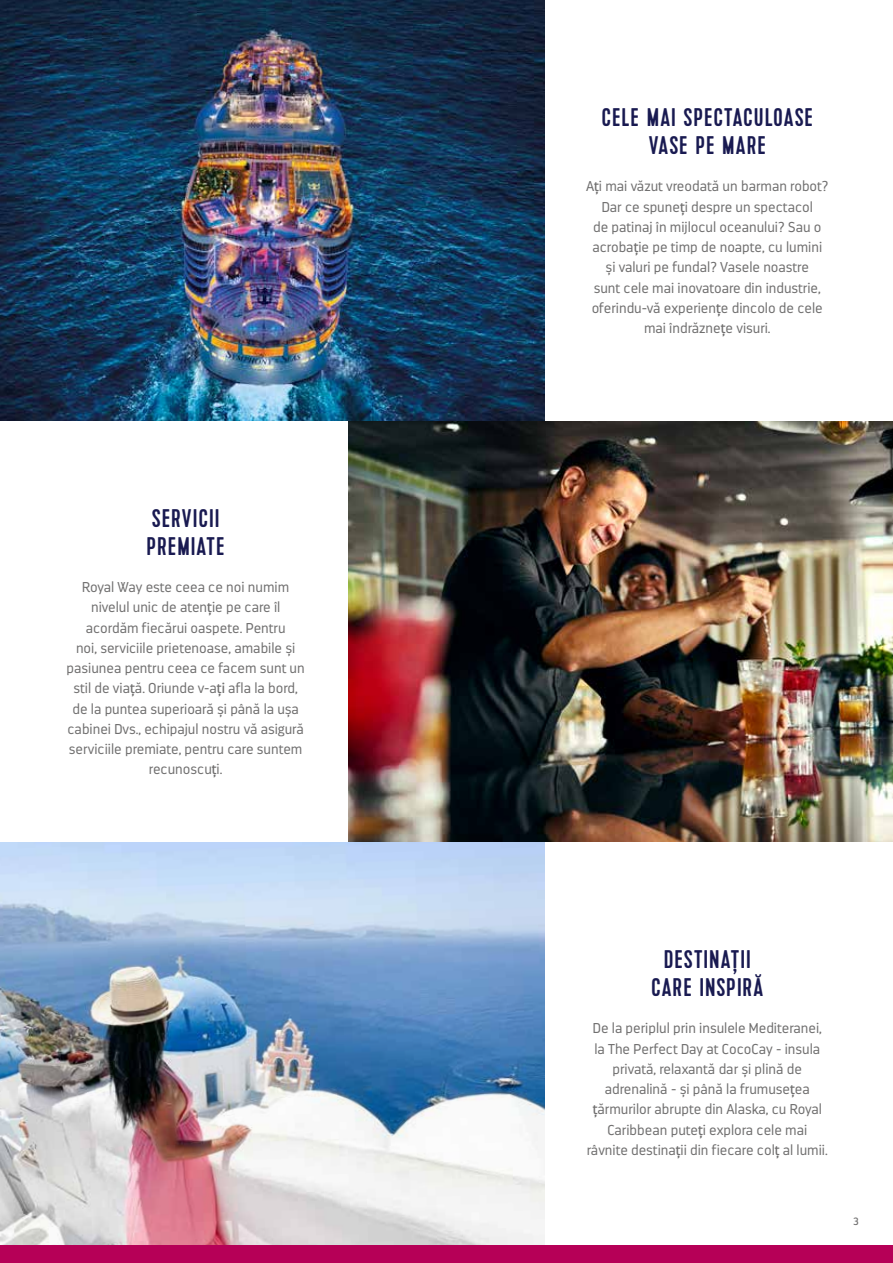
<style>
.page{position:relative;width:893px;height:1263px;background:#fff}
.page>*{position:absolute;margin:0;border:0;box-sizing:border-box;transform-origin:0 0}
.t1{font:25.5px/28px "Kapra";letter-spacing:.06em;color:#191a51;text-align:center}
.t2{font:300 14.25px/20.2px "Darwin";color:#706f6f;text-align:center}
.t3{font:10.5px "Darwin";color:#706f6f}
.s1{font-weight:400}
</style>
<div class="page">
<img style="left:0;top:842px;width:544px;height:404px">
<img style="left:349px;top:421px;width:544px;height:421px">
<div style="left:0;top:1246px;width:893px;height:17px;background:#b60057"></div>
<img style="left:0;top:0;width:544px;height:421px">
<h1 class="t1" style="left:147px;top:505px;width:79px;text-align:left">SERVICII<br>PREMIATE</h1>
<p class="t2" style="left:67px;top:577px;width:240px">Royal Way este ceea ce noi numim nivelul unic de aten<span class="s1">ț</span>ie pe care îl acordăm fiecărui oaspete. Pentru<br>noi, serviciile prietenoase, amabile și pasiunea pentru ceea ce facem sunt un stil de via<span class="s1">ț</span>ă. Oriunde v-a<span class="s1">ți</span> afla la bord, de la puntea superioară și până la ușa cabinei Dvs., echipajul nostru vă asigură serviciile premiate, pentru care suntem recunoscu<span class="s1">ț</span>i.</p>
<h1 class="t1" style="left:602px;top:104px;width:213px">CELE MAI SPECTACULOASE<br>VASE PE MARE</h1>
<p class="t2" style="left:586px;top:176px;width:244px">A<span class="s1">ț</span>i mai văzut vreodată un barman robot?<br>Dar ce spune<span class="s1">ț</span>i despre un spectacol<br>de patinaj în mijlocul oceanului? Sau o acroba<span class="s1">ț</span>ie pe timp de noapte, cu lumini și valuri pe fundal? Vasele noastre<br>sunt cele mai inovatoare din industrie, oferindu-vă experien<span class="s1">ț</span>e dincolo de cele mai îndrăzne<span class="s1">ț</span>e visuri.</p>
<h1 class="t1" style="left:651px;top:946px;width:113px">DESTINAȚII<br>CARE INSPIRĂ</h1>
<p class="t2" style="left:587px;top:1018px;width:242px">De la periplul prin insulele Mediteranei, la The Perfect Day at CocoCay - insula privată, relaxantă dar și plină de adrenalină - și până la frumuse<span class="s1">ț</span>ea <span class="s1">ț</span>ărmurilor abrupte din Alaska, cu Royal Caribbean pute<span class="s1">ț</span>i explora cele mai râvnite destina<span class="s1">ț</span>ii din fiecare col<span class="s1">ț</span> al lumii.</p>
<p class="t3" style="left:853px;top:1215px;width:7px">3</p>
</div>
